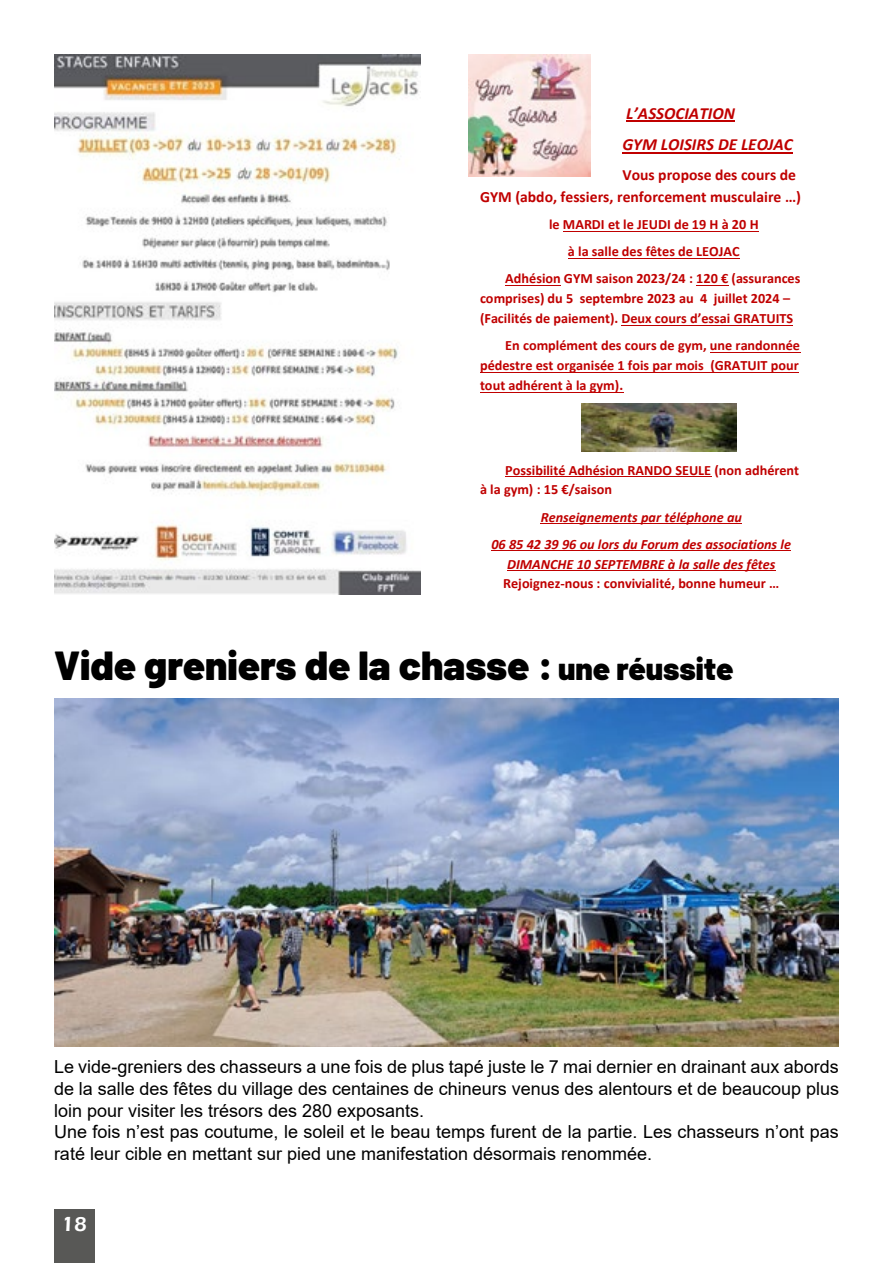
<style>
.page{position:relative;width:893px;height:1263px;background:#fff}
.page>*{position:absolute;margin:0;border:0;box-sizing:border-box;transform-origin:0 0}
.t1{font:900 40.5px "Barlow";color:#000}
.t2{font:600 21px "Eras ITC";color:#fff}
.t3{font:18px/21.6px "Arial";color:#000}
.t4{font:italic 700 17.1px/31px "Calibri";color:#c00000}
.t5{font:700 15.6px/22px "Calibri";color:#c00000}
.t6{font:700 14.25px/20px "Calibri";color:#c00000}
.t7{font:italic 700 14.25px/27px "Calibri";color:#c00000;text-align:center}
.s1{font-size:31.5px}
</style>
<div class="page">
<div style="left:54px;top:1209px;width:40px;height:54px;background:#585856"></div>
<img style="left:54px;top:54px;width:366px;height:540px">
<hr style="left:626px;top:121px;width:109px;height:1px;background:#c00000">
<hr style="left:622px;top:152px;width:171px;height:1px;background:#c00000">
<hr style="left:563px;top:231px;width:196px;height:1px;background:#c00000">
<hr style="left:568px;top:258px;width:172px;height:1px;background:#c00000">
<hr style="left:505px;top:285px;width:56px;height:1px;background:#c00000">
<hr style="left:696px;top:285px;width:32px;height:1px;background:#c00000">
<hr style="left:621px;top:325px;width:172px;height:1px;background:#c00000">
<hr style="left:710px;top:352px;width:90px;height:1px;background:#c00000">
<hr style="left:480px;top:372px;width:319px;height:1px;background:#c00000">
<hr style="left:480px;top:392px;width:143px;height:1px;background:#c00000">
<hr style="left:505px;top:476px;width:206px;height:1px;background:#c00000">
<hr style="left:541px;top:523px;width:201px;height:1px;background:#c00000">
<hr style="left:491px;top:550px;width:300px;height:1px;background:#c00000">
<hr style="left:507px;top:570px;width:269px;height:1px;background:#c00000">
<img style="left:582px;top:404px;width:155px;height:48px">
<img style="left:468px;top:54px;width:122px;height:122px">
<img style="left:54px;top:699px;width:785px;height:347px">
<p class="t4" style="left:622px;top:97px;width:172px">L’ASSOCIATION<br>GYM LOISIRS DE LEOJAC</p>
<p class="t5" style="left:480px;top:163px;width:322px;text-indent:142px">Vous propose des cours de<br>GYM (abdo, fessiers, renforcement musculaire …)</p>
<p class="t6" style="left:505px;top:211px;width:297px;line-height:27px;text-align:center">le MARDI et le JEUDI de 19 H à 20 H<br>à la salle des fêtes de LEOJAC<br>Adhésion GYM saison 2023/24 : 120 € (assurances</p>
<p class="t6" style="left:480px;top:288px;width:315px">comprises) du 5 septembre 2023 au 4 juillet 2024 – (Facilités de paiement). Deux cours d’essai GRATUITS</p>
<p class="t6" style="left:480px;top:336px;width:321px;text-align:justify;text-indent:25px">En complément des cours de gym, une randonnée pédestre est organisée 1 fois par mois (GRATUIT pour tout adhérent à la gym).</p>
<p class="t6" style="left:480px;top:460px;width:321px;text-indent:25px">Possibilité Adhésion RANDO SEULE (non adhérent à la gym) : 15 €/saison</p>
<p class="t7" style="left:491px;top:503px;width:301px">Renseignements par téléphone au<br>06 85 42 39 96 ou lors du Forum des associations le</p>
<p class="t7" style="left:507px;top:550px;width:270px">DIMANCHE 10 SEPTEMBRE à la salle des fêtes</p>
<p class="t6" style="left:503px;top:574px;width:277px">Rejoignez-nous : convivialité, bonne humeur …</p>
<h1 class="t1" style="left:54px;top:635px;width:681px">Vide greniers de la chasse : <span class="s1">une réussite</span></h1>
<p class="t3" style="left:54px;top:1056px;width:786px">Le vide-greniers des chasseurs a une fois de plus tapé juste le 7 mai dernier en drainant aux abords de la salle des fêtes du village des centaines de chineurs venus des alentours et de beaucoup plus loin pour visiter les trésors des 280 exposants.<br>Une fois n’est pas coutume, le soleil et le beau temps furent de la partie. Les chasseurs n’ont pas raté leur cible en mettant sur pied une manifestation désormais renommée.</p>
<h2 class="t2" style="left:61px;top:1212px;width:27px">18</h2>
</div>
